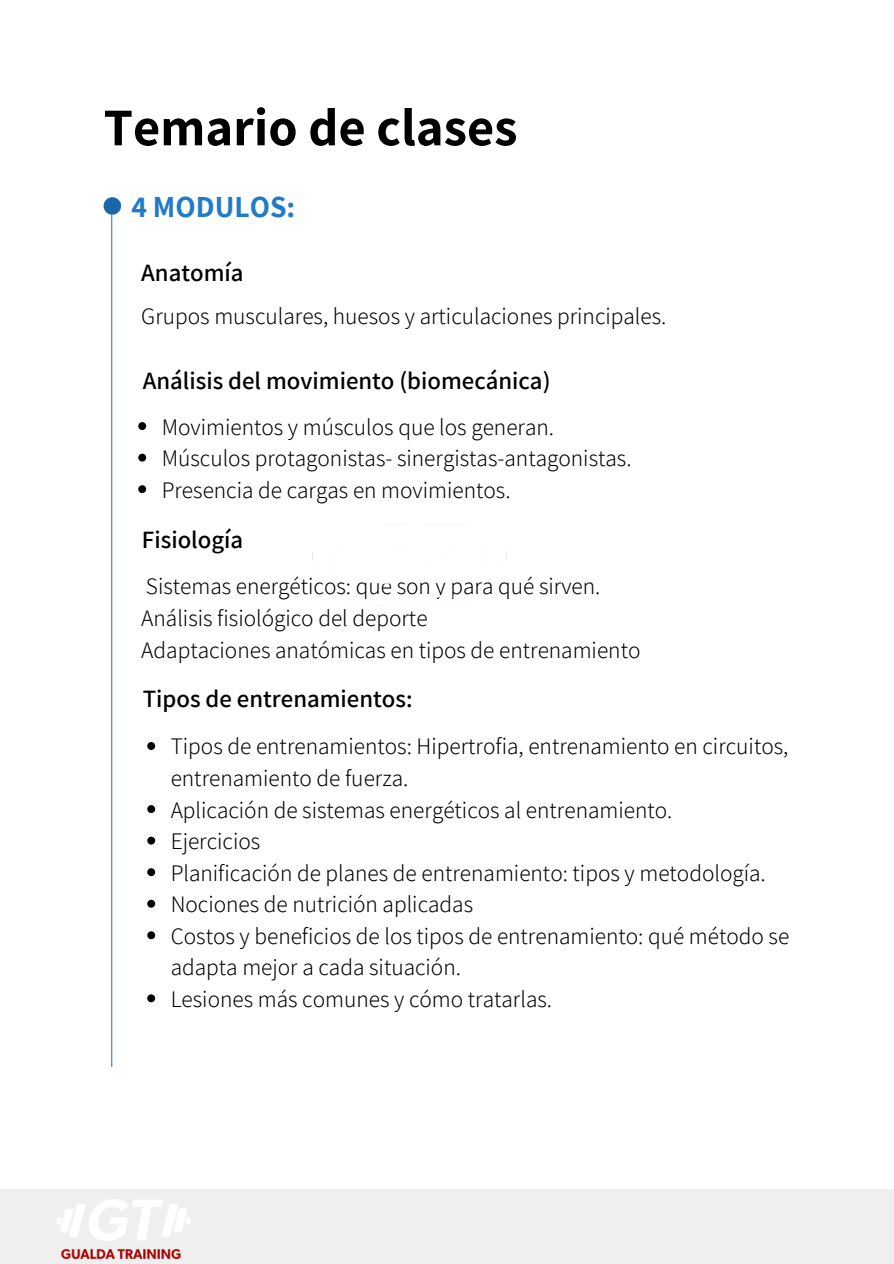
<style>
.page{position:relative;width:894px;height:1264px;background:#fff}
.page>*{position:absolute;margin:0;border:0;box-sizing:border-box;transform-origin:0 0}
.t1{font:700 52.95px "Assistant";color:#000}
.t2{font:700 29.85px "Assistant";color:#227bc8}
.t3{font:600 24.9px "Assistant";color:#000}
.t4{font:300 23.25px/31.5px "Assistant";color:#000}
</style>
<div class="page">
<svg style="left:104px;top:197px;width:17px;height:869px"></svg>
<div style="left:0;top:1189px;width:893px;height:74px;background:#efefef"></div>
<img style="left:56px;top:1199px;width:134px;height:59px">
<svg style="left:138px;top:422px;width:8px;height:8px"></svg>
<svg style="left:138px;top:453px;width:8px;height:8px"></svg>
<svg style="left:138px;top:485px;width:8px;height:8px"></svg>
<svg style="left:147px;top:742px;width:8px;height:8px"></svg>
<svg style="left:147px;top:805px;width:8px;height:8px"></svg>
<svg style="left:147px;top:836px;width:8px;height:8px"></svg>
<svg style="left:147px;top:868px;width:8px;height:8px"></svg>
<svg style="left:147px;top:899px;width:8px;height:8px"></svg>
<svg style="left:147px;top:931px;width:8px;height:8px"></svg>
<svg style="left:147px;top:994px;width:8px;height:8px"></svg>
<h1 class="t1" style="left:104px;top:91px;width:415px">Temario de clases</h1>
<p class="t2" style="left:131px;top:186px;width:165px">4 MODULOS:</p>
<p class="t3" style="left:141px;top:256px;width:104px">Anatomía</p>
<p class="t4" style="left:141px;top:299px;width:526px">Grupos musculares, huesos y articulaciones principales.</p>
<p class="t3" style="left:143px;top:364px;width:409px">Análisis del movimiento (biomecánica)</p>
<p class="t4" style="left:162px;top:410px;width:471px">Movimientos y músculos que los generan.<br>Músculos protagonistas- sinergistas-antagonistas.<br>Presencia de cargas en movimientos.</p>
<p class="t3" style="left:142px;top:522px;width:103px">Fisiología</p>
<p class="t4" style="left:141px;top:570px;width:500px">Sistemas energéticos: qué son y para qué sirven.<br>Análisis fisiológico del deporte<br>Adaptaciones anatómicas en tipos de entrenamiento</p>
<p class="t3" style="left:143px;top:681px;width:271px">Tipos de entrenamientos:</p>
<p class="t4" style="left:171px;top:730px;width:620px">Tipos de entrenamientos: Hipertrofia, entrenamiento en circuitos, entrenamiento de fuerza.<br>Aplicación de sistemas energéticos al entrenamiento.<br>Ejercicios<br>Planificación de planes de entrenamiento: tipos y metodología.<br>Nociones de nutrición aplicadas<br>Costos y beneficios de los tipos de entrenamiento: qué método se adapta mejor a cada situación.<br>Lesiones más comunes y cómo tratarlas.</p>
</div>
